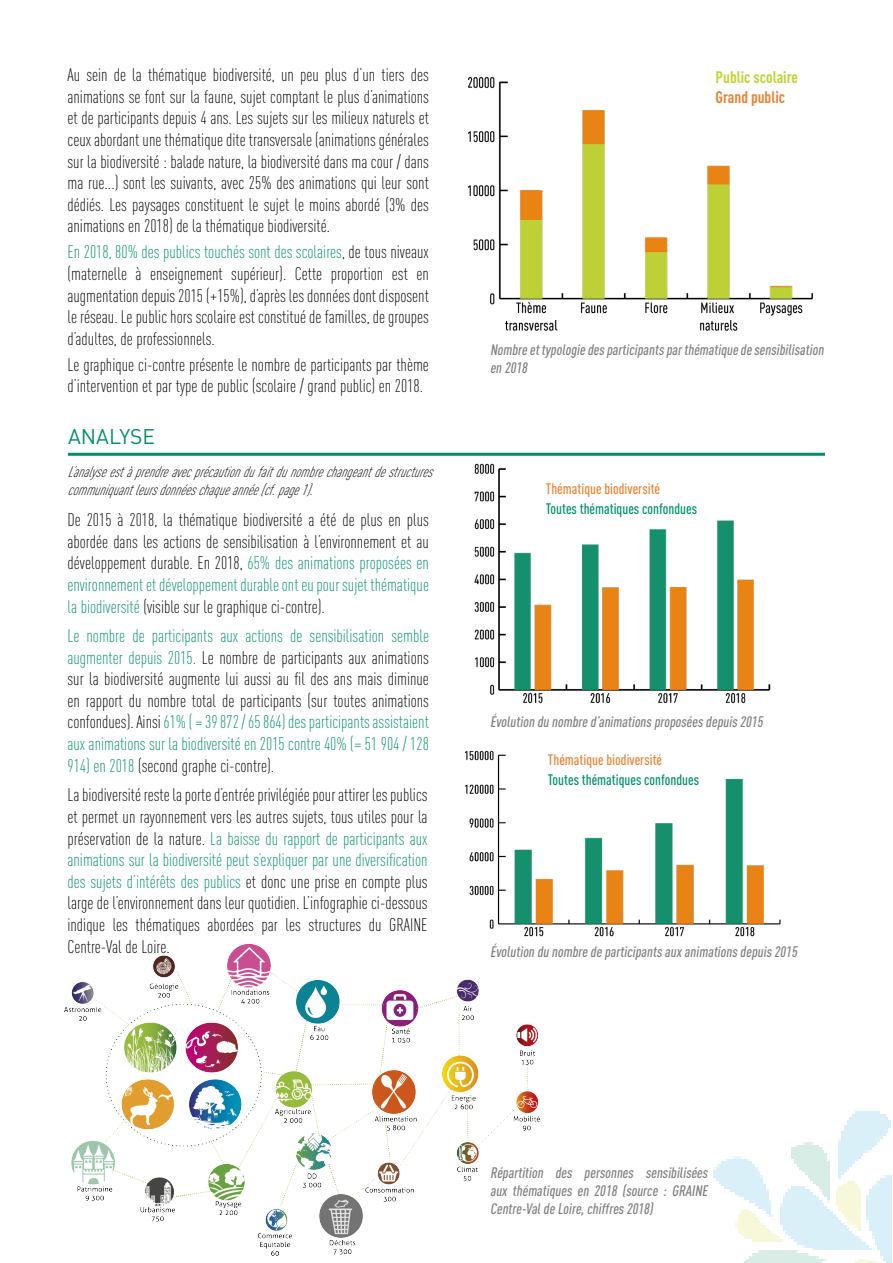
<style>
.page{position:relative;width:893px;height:1263px;background:#fff}
.page>*{position:absolute;margin:0;border:0;box-sizing:border-box;transform-origin:0 0}
.t1{font:21px "DINOT";color:#008f6c}
.t2{font:300 condensed 18px/21.6px "DINOT";color:#000;text-align:justify}
.t3{font:700 condensed 16.5px "DINOT";color:#bed336}
.t4{font:700 condensed 16.5px "DINOT";color:#e88334}
.t5{font:italic 500 condensed 15px/18px "DINOT";color:#7f7f7f}
.t6{font:italic 300 condensed 15px/18px "DINOT";color:#000}
.t7{font:500 condensed 15px "DINOT";color:#008f6c}
.t8{font:500 condensed 15px "DINOT";color:#e88334}
.s1{color:#008f6c}
</style>
<div class="page">
<img style="left:468px;top:77px;width:345px;height:254px">
<img style="left:465px;top:750px;width:316px;height:187px">
<hr style="left:68px;top:453px;width:757px;height:3px;background:#008f6c">
<img style="left:474px;top:463px;width:297px;height:241px">
<img style="left:713px;top:1111px;width:178px;height:152px">
<img style="left:64px;top:944px;width:476px;height:312px">
<p class="t2" style="left:68px;top:63px;width:363px">Au sein de la thématique biodiversité, un peu plus d’un tiers des animations se font sur la faune, sujet comptant le plus d’animations et de participants depuis 4 ans. Les sujets sur les milieux naturels et ceux abordant une thématique dite transversale (animations générales sur la biodiversité : balade nature, la biodiversité dans ma cour / dans ma rue...) sont les suivants, avec 25% des animations qui leur sont dédiés. Les paysages constituent le sujet le moins abordé (3% des animations en 2018) de la thématique biodiversité.</p>
<p class="t2" style="left:68px;top:240px;width:363px"><span class="s1">En 2018, 80% des publics touchés sont des scolaires</span>, de tous niveaux (maternelle à enseignement supérieur). Cette proportion est en augmentation depuis 2015 (+15%), d’après les données dont disposent le réseau. Le public hors scolaire est constitué de familles, de groupes d’adultes, de professionnels.</p>
<p class="t2" style="left:68px;top:353px;width:363px">Le graphique ci-contre présente le nombre de participants par thème d’intervention et par type de public (scolaire / grand public) en 2018.</p>
<p class="t1" style="left:68px;top:422px;width:89px">ANALYSE</p>
<p class="t6" style="left:68px;top:462px;width:373px">L’analyseestàprendreavecprécautiondufaitdunombrechangeantdestructures communiquantleursdonnéeschaqueannée(cf.page1).</p>
<p class="t2" style="left:68px;top:508px;width:363px">De 2015 à 2018, la thématique biodiversité a été de plus en plus abordée dans les actions de sensibilisation à l’environnement et au développement durable. En 2018, <span class="s1">65% des animations proposées en environnement et développement durable ont eu pour sujet thématique la biodiversité</span> (visible sur le graphique ci-contre).</p>
<p class="t2" style="left:68px;top:624px;width:363px"><span class="s1">Le nombre de participants aux actions de sensibilisation semble augmenter depuis 2015.</span> Le nombre de participants aux animations sur la biodiversité augmente lui aussi au fil des ans mais diminue en rapport du nombre total de participants (sur toutes animations confondues). Ainsi <span class="s1">61% ( = 39 872 / 65 864) des participants assistaient aux animations sur la biodiversité en 2015 contre 40% (= 51 904 / 128<br>914) en 2018</span> (second graphe ci-contre).</p>
<p class="t2" style="left:68px;top:783px;width:362px">La biodiversité reste la porte d’entrée privilégiée pour attirer les publics et permet un rayonnement vers les autres sujets, tous utiles pour la préservation de la nature. <span class="s1">La baisse du rapport de participants aux animations sur la biodiversité peut s’expliquer par une diversification des sujets d’intérêts des publics</span> et donc une prise en compte plus large de l’environnement dans leur quotidien. L’infographie ci-dessous indique les thématiques abordées par les structures du GRAINE Centre-Val de Loire.</p>
<p class="t3" style="left:715px;top:65px;width:84px">Public scolaire</p>
<p class="t4" style="left:715px;top:85px;width:71px">Grand public</p>
<p class="t5" style="left:490px;top:340px;width:338px">Nombreettypologiedesparticipantsparthématiquedesensibilisation en 2018</p>
<p class="t8" style="left:546px;top:479px;width:116px">Thématique biodiversité</p>
<p class="t7" style="left:546px;top:498px;width:153px">Toutes thématiques confondues</p>
<p class="t5" style="left:490px;top:712px;width:277px">Évolution du nombred’animationsproposéesdepuis2015</p>
<p class="t8" style="left:548px;top:749px;width:116px">Thématique biodiversité</p>
<p class="t7" style="left:548px;top:769px;width:153px">Toutes thématiques confondues</p>
<p class="t5" style="left:490px;top:942px;width:311px">Évolution du nombredeparticipantsauxanimationsdepuis2015</p>
<p class="t5" style="left:490px;top:1162px;width:222px;text-align:justify">Répartition des personnes sensibilisées aux thématiques en 2018 (source : GRAINE Centre-ValdeLoire,chiffres2018)</p>
</div>
